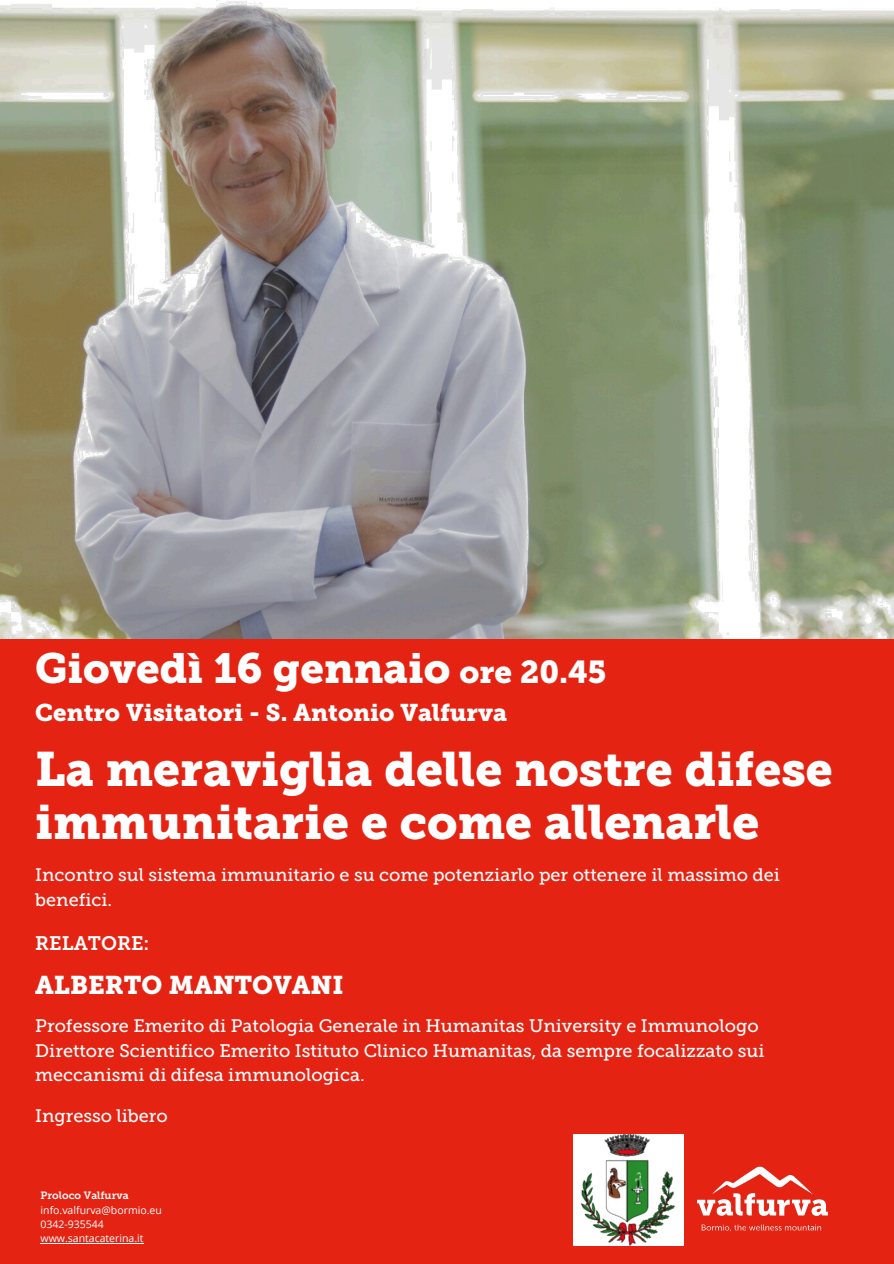
<style>
.page{position:relative;width:894px;height:1264px;background:#fff}
.page>*{position:absolute;margin:0;border:0;box-sizing:border-box;transform-origin:0 0}
.t1{font:48px/52.8px "Museo Slab 900";color:#fff}
.t2{font:42px "Museo Slab 900";color:#fff}
.t3{font:31.5px "Museo Slab 900";color:#fff}
.t4{font:25.5px "Museo Slab 900";color:#fff}
.t5{font:24px "Museo Slab 900";color:#fff}
.t6{font:19.5px "Museo Slab 700";color:#fff}
.t7{font:18px/24.6px "Museo Slab 500";color:#fff}
.t8{font:10.5px "Open Sans";color:#fff}
.t9{font:10.5px "Museo Slab 700";color:#fff}
</style>
<div class="page">
<div style="left:0;top:0;width:893px;height:1263px;background:#e42313"></div>
<img style="left:678px;top:1156px;width:150px;height:90px">
<img style="left:573px;top:1134px;width:110px;height:110px">
<img style="left:0;top:0;width:893px;height:638px">
<hr style="left:41px;top:1242px;width:103px;height:1px;background:#fff">
<p class="t2" style="left:35px;top:651px;width:416px">Giovedì 16 gennaio</p>
<p class="t3" style="left:459px;top:659px;width:148px">ore 20.45</p>
<p class="t5" style="left:35px;top:703px;width:473px">Centro Visitatori - S. Antonio Valfurva</p>
<h1 class="t1" style="left:35px;top:747px;width:798px">La meraviglia delle nostre difese immunitarie e come allenarle</h1>
<h6 class="t7" style="left:35px;top:862px;width:746px">Incontro sul sistema immunitario e su come potenziarlo per ottenere il massimo dei benefici.</h6>
<p class="t6" style="left:35px;top:935px;width:116px">RELATORE:</p>
<p class="t4" style="left:35px;top:974px;width:310px">ALBERTO MANTOVANI</p>
<p class="t7" style="left:35px;top:1013px;width:724px">Professore Emerito di Patologia Generale in Humanitas University e Immunologo</p>
<p class="t7" style="left:35px;top:1038px;width:730px">Direttore Scientifico Emerito Istituto Clinico Humanitas, da sempre focalizzato sui meccanismi di difesa immunologica.</p>
<h4 class="t7" style="left:35px;top:1103px;width:134px">Ingresso libero</h4>
<p class="t9" style="left:41px;top:1191px;width:90px">Proloco Valfurva</p>
<h2 class="t8" style="left:41px;top:1202px;width:123px">info.valfurva@bormio.eu</h2>
<h3 class="t8" style="left:41px;top:1216px;width:65px">0342-935544</h3>
<h5 class="t8" style="left:41px;top:1230px;width:104px">www.santacaterina.it</h5>
</div>
